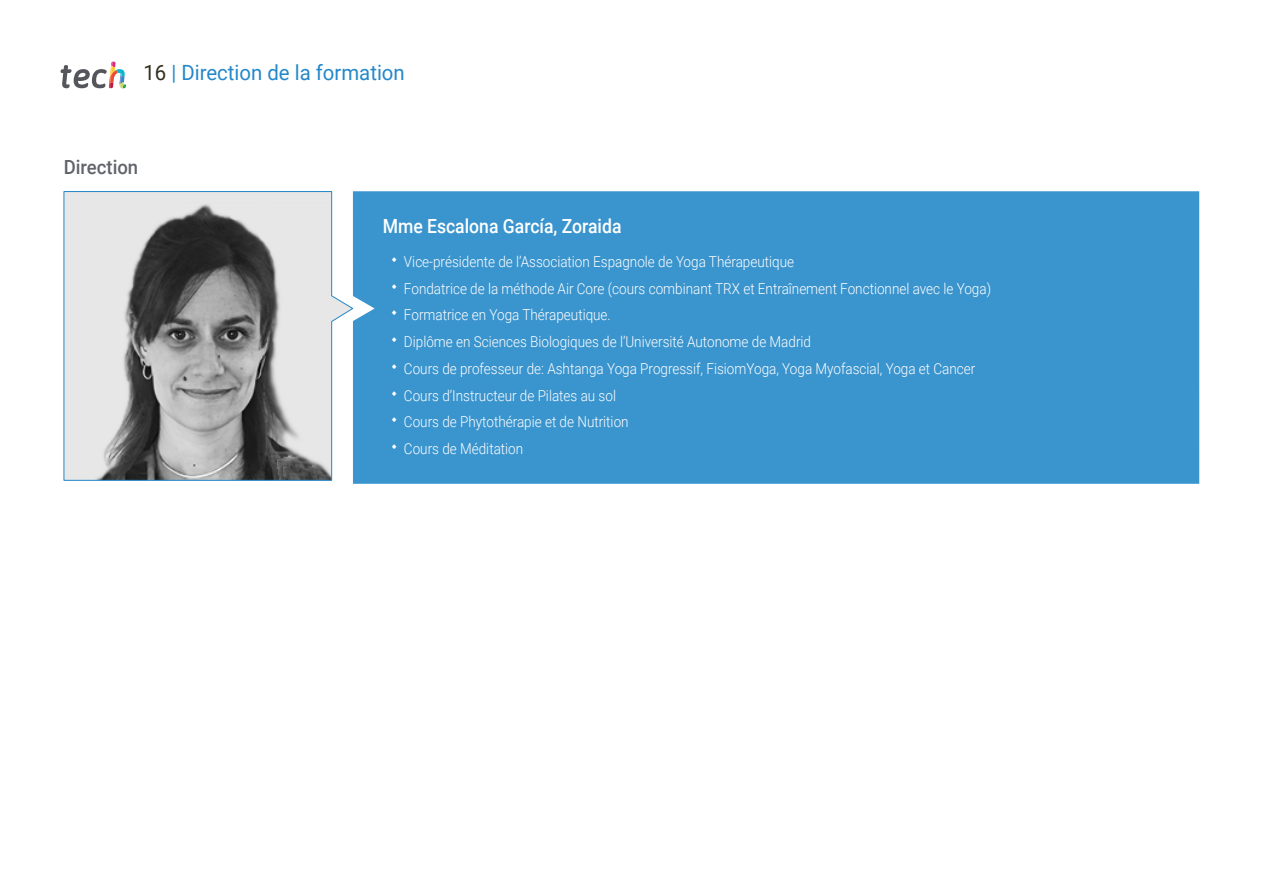
<style>
.page{position:relative;width:1263px;height:893px;background:#fff}
.page>*{position:absolute;margin:0;border:0;box-sizing:border-box;transform-origin:0 0}
.t1{font:21px "Roboto";color:#2488c9}
.t2{font:500 19.5px "Roboto";color:#fff;scale:.9 1}
.t3{font:500 19.5px "Roboto";color:#61646a;scale:.95 1}
.t4{font:300 15px/26.7px "Roboto";color:#fff;scale:.9 1}
.s1{color:#312e20}
</style>
<div class="page">
<svg style="left:61px;top:62px;width:65px;height:27px"></svg>
<div style="left:353px;top:191px;width:846px;height:293px;background:#3a94ce"></div>
<svg style="left:64px;top:191px;width:289px;height:290px;background:#acadae"></svg>
<svg style="left:392px;top:257px;width:5px;height:5px"></svg>
<svg style="left:392px;top:284px;width:5px;height:5px"></svg>
<svg style="left:392px;top:310px;width:5px;height:5px"></svg>
<svg style="left:392px;top:337px;width:5px;height:5px"></svg>
<svg style="left:392px;top:364px;width:5px;height:5px"></svg>
<svg style="left:392px;top:391px;width:5px;height:5px"></svg>
<svg style="left:392px;top:417px;width:5px;height:5px"></svg>
<svg style="left:392px;top:444px;width:5px;height:5px"></svg>
<h1 class="t1" style="left:144px;top:57px;width:263px"><span class="s1">16</span> | Direction de la formation</h1>
<h2 class="t3" style="left:64px;top:154px;width:80px">Direction</h2>
<h2 class="t2" style="left:383px;top:212px;width:267px">Mme Escalona García, Zoraida</h2>
<p class="t4" style="left:404px;top:247px;width:654px">Vice-présidente de l’Association Espagnole de Yoga Thérapeutique<br>Fondatrice de la méthode Air Core (cours combinant TRX et Entraînement Fonctionnel avec le Yoga)<br>Formatrice en Yoga Thérapeutique.<br>Diplôme en Sciences Biologiques de l’Université Autonome de Madrid<br>Cours de professeur de: Ashtanga Yoga Progressif, FisiomYoga, Yoga Myofascial, Yoga et Cancer Cours d’Instructeur de Pilates au sol<br>Cours de Phytothérapie et de Nutrition<br>Cours de Méditation</p>
</div>
